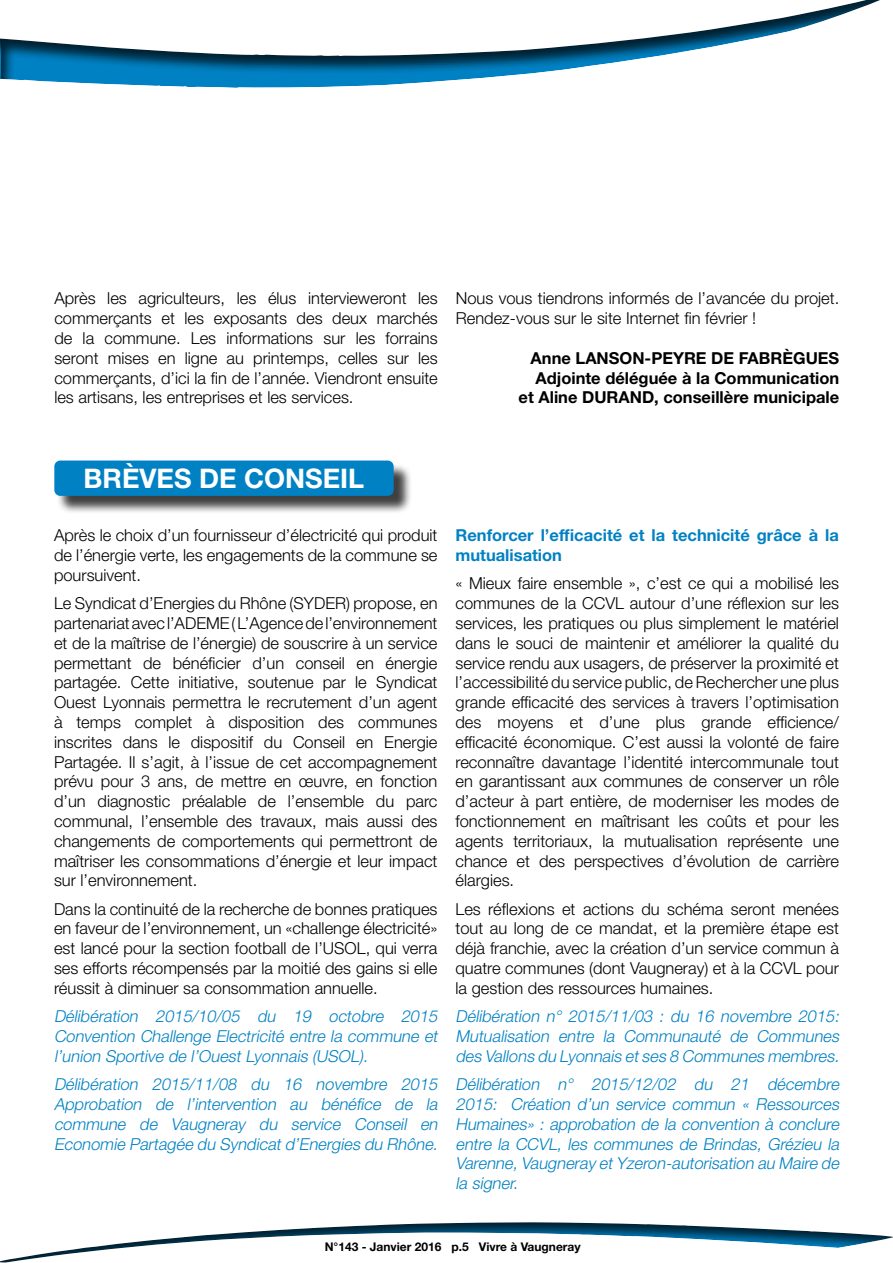
<style>
.page{position:relative;width:893px;height:1263px;background:#fff}
.page>*{position:absolute;margin:0;border:0;box-sizing:border-box;transform-origin:0 0}
.t1{font:700 27px "Helvetica Neue LT Std";color:#fff}
.t2{font:300 16.5px/19.8px "Helvetica Neue LT Std";color:#000;text-align:justify}
.t3{font:italic 300 16.5px/19.8px "Helvetica Neue LT Std";color:#0081c3;text-align:justify}
.t4{font:700 16.5px/19.8px "Helvetica Neue LT Std";color:#000;text-align:right}
.t5{font:700 16.5px/19.8px "Helvetica Neue LT Std";color:#0081c3}
.t6{font:700 12px "Helvetica Neue LT Std";color:#000}
</style>
<div class="page">
<svg style="left:45px;top:0;width:835px;height:88px"></svg>
<div style="left:0;top:0;width:45px;height:324px;background:#000;opacity:.75"></div>
<svg style="left:366px;top:1222px;width:527px;height:26px"></svg>
<svg style="left:0;top:1225px;width:366px;height:38px"></svg>
<div style="left:57px;top:463px;width:355px;height:51px;background:#000;opacity:.75"></div>
<div style="left:54px;top:460px;width:340px;height:36px;background:#0081c3;border-radius:6px"></div>
<p class="t2" style="left:54px;top:288px;width:385px">Après les agriculteurs, les élus intervieweront les commerçants et les exposants des deux marchés de la commune. Les informations sur les forrains seront mises en ligne au printemps, celles sur les commerçants, d’ici la fin de l’année. Viendront ensuite les artisans, les entreprises et les services.</p>
<p class="t2" style="left:456px;top:288px;width:385px">Nous vous tiendrons informés de l’avancée du projet.<br>Rendez-vous sur le site Internet fin février !</p>
<p class="t4" style="left:519px;top:348px;width:322px">Anne LANSON-PEYRE DE FABRÈGUES<br>Adjointe déléguée à la Communication et Aline DURAND, conseillère municipale</p>
<h1 class="t1" style="left:84px;top:461px;width:282px">BRÈVES DE CONSEIL</h1>
<p class="t2" style="left:54px;top:525px;width:385px">Après le choix d’un fournisseur d’électricité qui produit de l’énergie verte, les engagements de la commune se poursuivent.</p>
<p class="t2" style="left:54px;top:593px;width:385px">Le Syndicat d’Energies du Rhône (SYDER) propose, en partenariat avec l’ADEME ( L’Agence de l’environnement et de la maîtrise de l’énergie) de souscrire à un service permettant de bénéficier d’un conseil en énergie partagée. Cette initiative, soutenue par le Syndicat Ouest Lyonnais permettra le recrutement d’un agent à temps complet à disposition des communes inscrites dans le dispositif du Conseil en Energie Partagée. Il s’agit, à l’issue de cet accompagnement prévu pour 3 ans, de mettre en œuvre, en fonction d’un diagnostic préalable de l’ensemble du parc communal, l’ensemble des travaux, mais aussi des changements de comportements qui permettront de maîtriser les consommations d’énergie et leur impact sur l’environnement.</p>
<p class="t2" style="left:54px;top:898px;width:385px">Dans la continuité de la recherche de bonnes pratiques en faveur de l’environnement, un «challenge électricité» est lancé pour la section football de l’USOL, qui verra ses efforts récompensés par la moitié des gains si elle réussit à diminuer sa consommation annuelle.</p>
<p class="t3" style="left:54px;top:1006px;width:388px">Délibération 2015/10/05 du 19 octobre 2015<br>Convention Challenge Electricité entre la commune et l’union Sportive de l’Ouest Lyonnais (USOL) .</p>
<p class="t3" style="left:54px;top:1074px;width:388px">Délibération 2015/11/08 du 16 novembre 2015<br>Approbation de l’intervention au bénéfice de la commune de Vaugneray du service Conseil en Economie Partagée du Syndicatd’Energies du Rhône.</p>
<p class="t5" style="left:455px;top:525px;width:385px">Renforcer l’efficacité et la technicité grâce à la mutualisation</p>
<p class="t2" style="left:455px;top:573px;width:385px">« Mieux faire ensemble », c’est ce qui a mobilisé les communes de la CCVL autour d’une réflexion sur les services, les pratiques ou plus simplement le matériel dans le souci de maintenir et améliorer la qualité du service rendu aux usagers, de préserver la proximité et l’accessibilité du service public, de Rechercher une plus grande efficacité des services à travers l’optimisation des moyens et d’une plus grande efficience/ efficacité économique. C’est aussi la volonté de faire reconnaître davantage l’identité intercommunale tout en garantissant aux communes de conserver un rôle d’acteur à part entière, de moderniser les modes de fonctionnement en maîtrisant les coûts et pour les agents territoriaux, la mutualisation représente une chance et des perspectives d’évolution de carrière élargies.</p>
<p class="t2" style="left:455px;top:898px;width:385px">Les réflexions et actions du schéma seront menées tout au long de ce mandat, et la première étape est déjà franchie, avec la création d’un service commun à quatre communes (dont Vaugneray) et à la CCVL pour la gestion des ressources humaines.</p>
<p class="t3" style="left:455px;top:1006px;width:388px">Délibération n° 2015/11/03 : du 16 novembre 2015:<br>Mutualisation entre la Communauté de Communes des Vallons du Lyonnais etses 8 Communes membres.</p>
<p class="t3" style="left:455px;top:1074px;width:388px">Délibération n° 2015/12/02 du 21 décembre 2015: Création d’un service commun « Ressources Humaines» : approbation de la convention à conclure entre la CCVL, les communes de Brindas, Grézieu la Varenne,Vaugneray etYzeron-autorisation au Maire de la signer.</p>
<p class="t6" style="left:325px;top:1239px;width:258px">N°143 - Janvier 2016 p.5 Vivre à Vaugneray</p>
</div>
